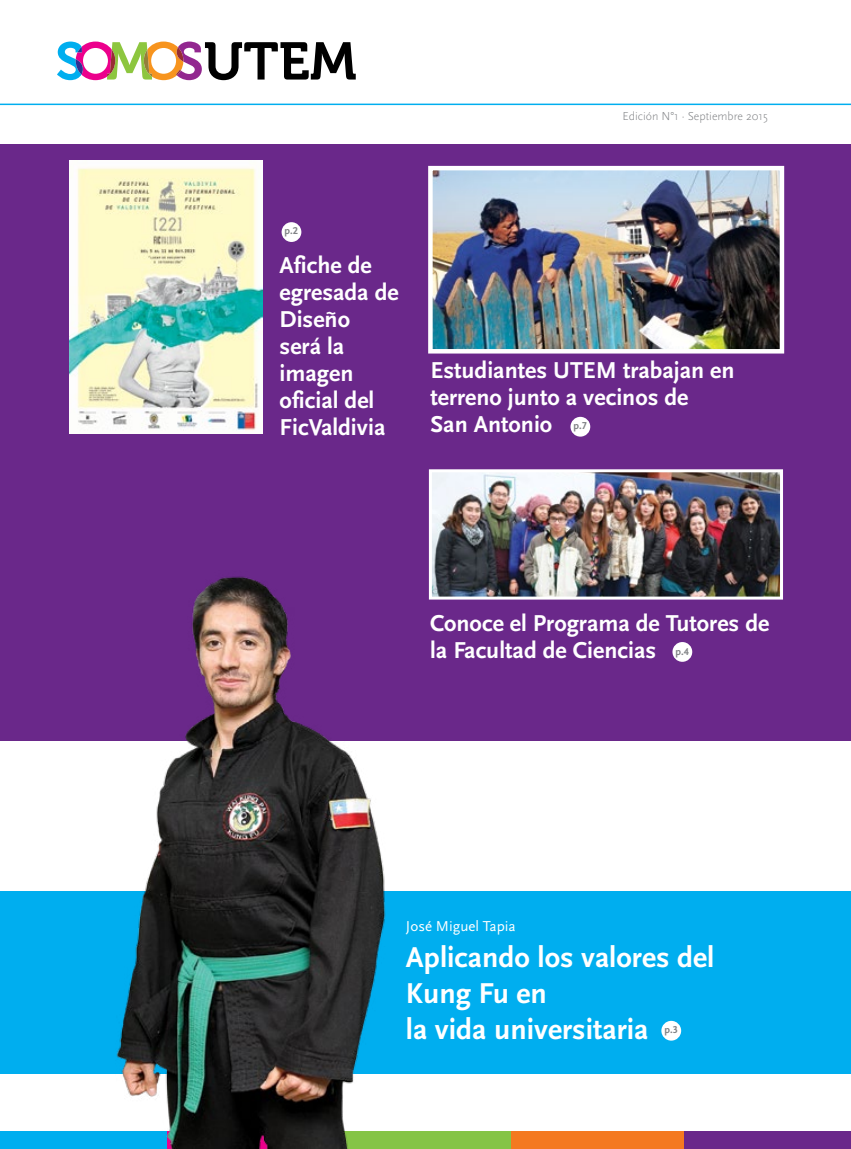
<style>
.page{position:relative;width:851px;height:1149px;background:#fff}
.page>*{position:absolute;margin:0;border:0;box-sizing:border-box;transform-origin:0 0}
.t1{font:30px/36px "Scala Sans Bold LF";color:#fff}
.t2{font:24px/27px "Scala Sans Bold LF";color:#fff}
.t3{font:15px "Scala Sans OT";color:#fff}
.t4{font:300 12px "Scala Sans OT";color:#808285}
.t5{font:10.5px "Scala Sans Bold LF";color:#808285}
</style>
<div class="page">
<div style="left:0;top:144px;width:850px;height:597px;background:#6a288a"></div>
<svg style="left:57px;top:42px;width:299px;height:38px"></svg>
<img style="left:0;top:561px;width:850px;height:587px">
<img style="left:69px;top:161px;width:193px;height:272px">
<hr style="left:0;top:103px;width:850px;height:2px;background:#00aeef">
<img style="left:433px;top:171px;width:346px;height:177px">
<div style="left:428px;top:166px;width:356px;height:187px;border:4px solid #fff"></div>
<img style="left:433px;top:473px;width:345px;height:122px">
<div style="left:429px;top:469px;width:353px;height:130px;border:3px solid #fff"></div>
<div style="left:281px;top:222px;width:20px;height:20px;background:#fff;border-radius:50%"></div>
<div style="left:570px;top:417px;width:20px;height:19px;background:#fff;border-radius:50%"></div>
<div style="left:672px;top:642px;width:20px;height:19px;background:#fff;border-radius:50%"></div>
<div style="left:661px;top:1020px;width:20px;height:20px;background:#fff;border-radius:50%"></div>
<p class="t4" style="left:622px;top:110px;width:147px">Edición N°1 · Septiembre 2015</p>
<p class="t5" style="left:284px;top:225px;width:15px">p.2</p>
<p class="t2" style="left:279px;top:252px;width:121px">Afiche de egresada de<br>Diseño<br>será la imagen oficial del<br>FicValdivia</p>
<p class="t2" style="left:430px;top:357px;width:305px">Estudiantes UTEM trabajan en terreno junto a vecinos de<br>San Antonio</p>
<p class="t5" style="left:573px;top:420px;width:15px">p.7</p>
<p class="t2" style="left:430px;top:609px;width:340px">Conoce el Programa de Tutores de la Facultad de Ciencias</p>
<p class="t5" style="left:675px;top:645px;width:15px">p.4</p>
<p class="t3" style="left:406px;top:917px;width:111px">José Miguel Tapia</p>
<p class="t1" style="left:406px;top:939px;width:310px">Aplicando los valores del<br>Kung Fu en<br>la vida universitaria</p>
<p class="t5" style="left:664px;top:1023px;width:15px">p.3</p>
</div>
